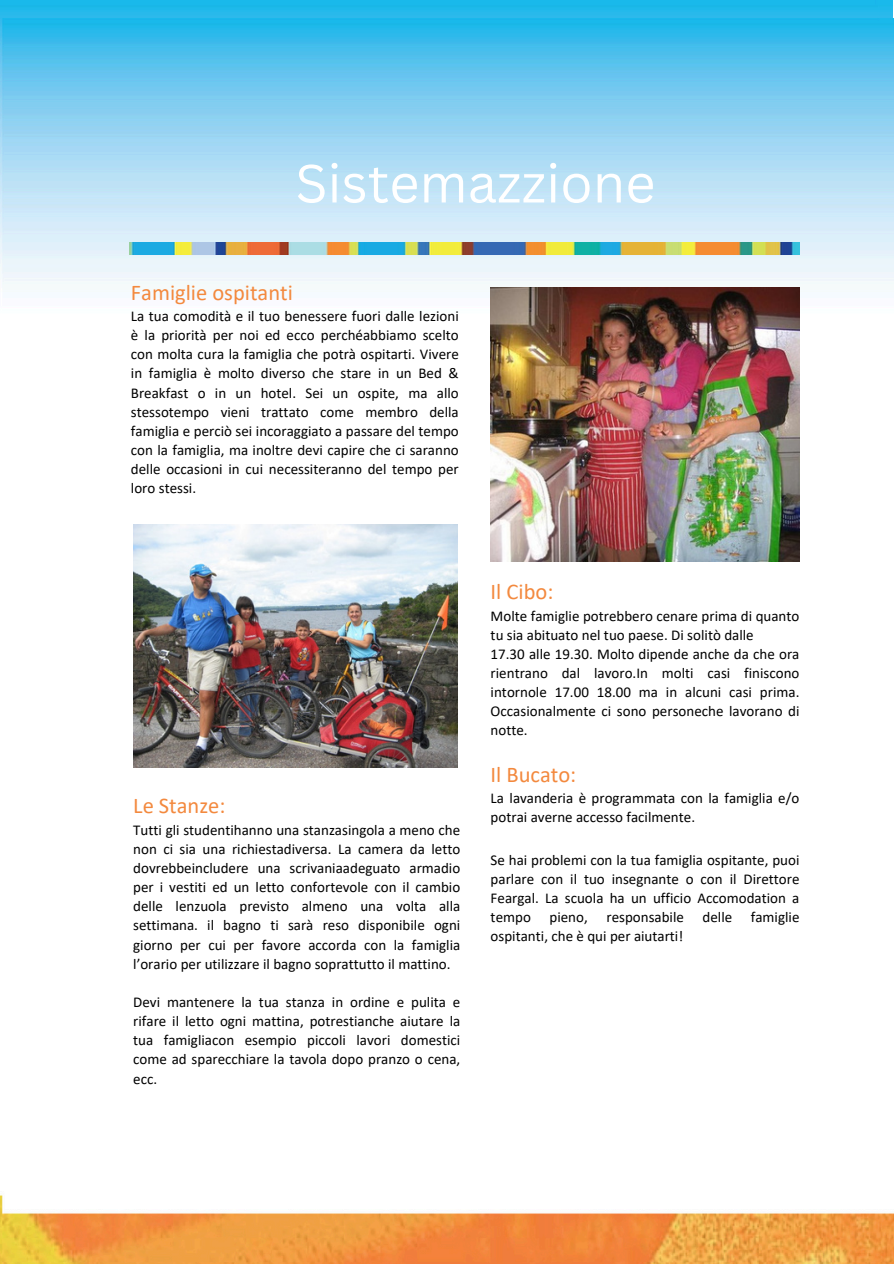
<style>
.page{position:relative;width:894px;height:1264px;background:#fff}
.page>*{position:absolute;margin:0;border:0;box-sizing:border-box;transform-origin:0 0}
.t1{font:52.5px "Canva Sans";color:#fff}
.t2{font:22.5px "Calibri";color:#f3893e}
.t3{font:15px/19.2px "Calibri";color:#000;text-align:justify}
</style>
<div class="page">
<img style="left:0;top:0;width:893px;height:1263px">
<img style="left:130px;top:243px;width:669px;height:11px">
<img style="left:491px;top:287px;width:308px;height:275px">
<img style="left:133px;top:524px;width:324px;height:243px">
<p class="t1" style="left:295px;top:146px;width:361px">Sistemazzione</p>
<p class="t2" style="left:131px;top:283px;width:163px">Famiglie ospitanti</p>
<p class="t3" style="left:131px;top:307px;width:329px">La tua comodità e il tuo benessere fuori dalle lezioni è la priorità per noi ed ecco perchéabbiamo scelto con molta cura la famiglia che potrà ospitarti. Vivere in famiglia è molto diverso che stare in un Bed &amp; Breakfast o in un hotel. Sei un ospite, ma allo stessotempo vieni trattato come membro della famiglia e perciò sei incoraggiato a passare del tempo con la famiglia, ma inoltre devi capire che ci saranno delle occasioni in cui necessiteranno del tempo per loro stessi.</p>
<p class="t2" style="left:133px;top:796px;width:94px">Le Stanze:</p>
<p class="t3" style="left:133px;top:821px;width:328px">Tutti gli studentihanno una stanzasingola a meno che non ci sia una richiestadiversa. La camera da letto dovrebbeincludere una scrivaniaadeguato armadio per i vestiti ed un letto confortevole con il cambio delle lenzuola previsto almeno una volta alla settimana. il bagno ti sarà reso disponibile ogni giorno per cui per favore accorda con la famiglia l’orario per utilizzare il bagno soprattutto il mattino.</p>
<p class="t3" style="left:133px;top:993px;width:328px">Devi mantenere la tua stanza in ordine e pulita e rifare il letto ogni mattina, potrestianche aiutare la tua famigliacon esempio piccoli lavori domestici come ad sparecchiare la tavola dopo pranzo o cena, ecc.</p>
<p class="t2" style="left:490px;top:582px;width:64px">Il Cibo:</p>
<p class="t3" style="left:490px;top:607px;width:310px">Molte famiglie potrebbero cenare prima di quanto tu sia abituato nel tuo paese. Di solitò dalle</p>
<p class="t3" style="left:490px;top:645px;width:310px">17.30 alle 19.30. Molto dipende anche da che ora rientrano dal lavoro.In molti casi finiscono intornole 17.00 18.00 ma in alcuni casi prima.<br>Occasionalmente ci sono personeche lavorano di notte.</p>
<p class="t2" style="left:490px;top:764px;width:87px">Il Bucato:</p>
<p class="t3" style="left:490px;top:789px;width:310px">La lavanderia è programmata con la famiglia e/o potrai averne accesso facilmente.</p>
<p class="t3" style="left:490px;top:851px;width:310px">Se hai problemi con la tua famiglia ospitante, puoi parlare con il tuo insegnante o con il Direttore Feargal. La scuola ha un ufficio Accomodation a tempo pieno, responsabile delle famiglie ospitanti, che è qui per aiutarti!</p>
</div>
